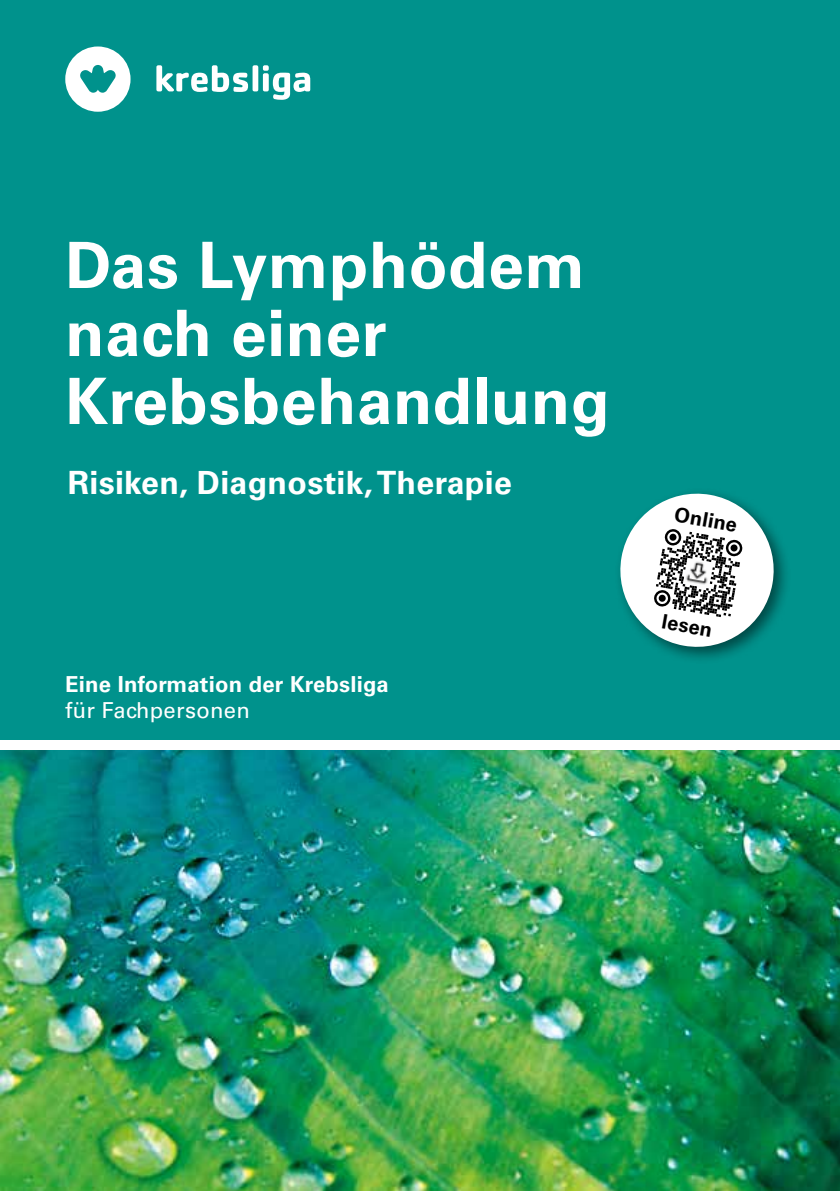
<style>
.page{position:relative;width:840px;height:1191px;background:#fff}
.page>*{position:absolute;margin:0;border:0;box-sizing:border-box;transform-origin:0 0}
.t1{font:700 64px/68px "Univers LT Std";letter-spacing:.01em;color:#fff}
.t2{font:700 32px "Univers LT Std";letter-spacing:.01em;color:#fff}
.t3{font:700 22px "Univers LT Std";letter-spacing:.01em;color:#fff}
.t4{font:22px "Univers LT Std";letter-spacing:.01em;color:#fff}
.t5{font:700 20px "Univers LT Std";color:#000}
</style>
<div class="page">
<div style="left:0;top:0;width:839px;height:739px;background:#00928c"></div>
<img style="left:0;top:750px;width:839px;height:441px">
<svg style="left:65px;top:46px;width:65px;height:66px"></svg>
<svg style="left:156px;top:65px;width:92px;height:27px"></svg>
<div style="left:252px;top:65px;width:6px;height:26px;background:#fff;border-radius:2px"></div>
<svg style="left:263px;top:65px;width:47px;height:35px"></svg>
<div style="left:614px;top:487px;width:177px;height:177px;background:#000;opacity:.5"></div>
<svg style="left:614px;top:487px;width:165px;height:166px"></svg>
<svg style="left:668px;top:533px;width:8px;height:8px"></svg>
<svg style="left:729px;top:544px;width:8px;height:8px"></svg>
<svg style="left:658px;top:594px;width:7px;height:8px"></svg>
<img style="left:682px;top:558px;width:31px;height:30px">
<p class="t1" style="left:65px;top:232px;width:546px">Das Lymphödem nach einer<br>Krebsbehandlung</p>
<p class="t2" style="left:68px;top:464px;width:445px">Risiken, Diagnostik, Therapie</p>
<p class="t3" style="left:65px;top:671px;width:325px">Eine Information der Krebsliga</p>
<p class="t4" style="left:65px;top:697px;width:186px">für Fachpersonen</p>
<p class="t5" style="left:676px;top:502px;width:65px;rotate:10deg">Online</p>
<p class="t5" style="left:663px;top:610px;width:52px;rotate:10deg">lesen</p>
</div>
